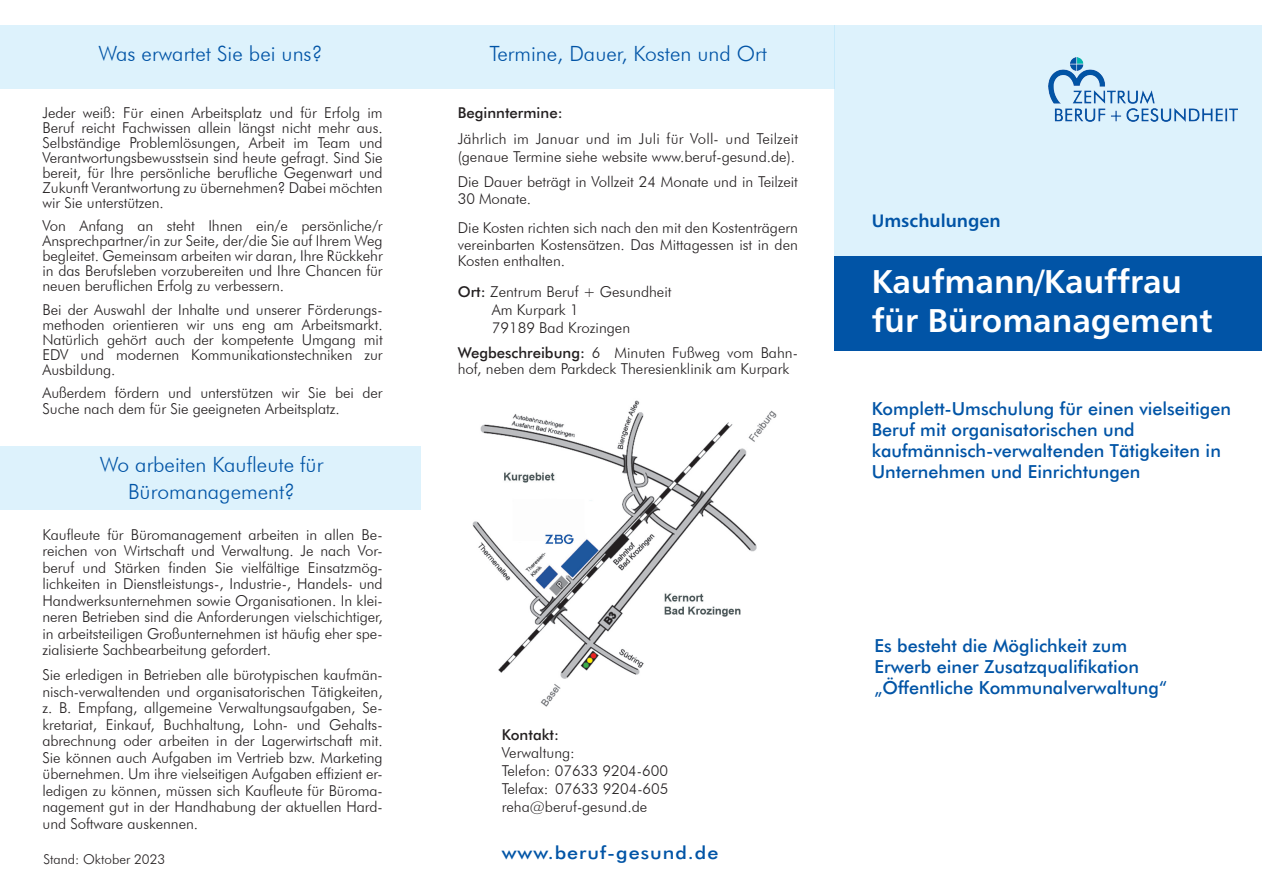
<style>
.page{position:relative;width:1263px;height:893px;background:#fff}
.page>*{position:absolute;margin:0;border:0;box-sizing:border-box;transform-origin:0 0}
.t1{font:33px "Humanist 777 BT Bold B";color:#fff}
.t2{font:300 21px "Futura BT";color:#0154a6}
.t3{font:500 18px/21px "Futura BT";color:#0154a6}
.t4{font:500 18px "Futura BT";letter-spacing:.05em;color:#0154a6;scale:1.1 1}
.t5{font:18px "Humanist 777 BT Bold B";color:#0154a6}
.t6{font:300 15px/16.5px "Futura BT";letter-spacing:-.005em;color:#231f20;text-align:justify}
.t7{font:500 15px "Futura BT";color:#231f20}
.t8{font:300 13.5px "Futura BT";color:#231f20}
.s1{font-weight:500}
</style>
<div class="page">
<div style="left:834px;top:256px;width:428px;height:95px;background:#0154a6"></div>
<div style="left:421px;top:26px;width:413px;height:63px;background:#ddf2fc"></div>
<div style="left:0;top:446px;width:421px;height:64px;background:#ddf2fc"></div>
<div style="left:0;top:26px;width:421px;height:63px;background:#ddf2fc"></div>
<img style="left:472px;top:400px;width:305px;height:307px">
<div style="left:834px;top:26px;width:428px;height:230px;background:#ddf2fc"></div>
<img style="left:1048px;top:57px;width:190px;height:64px">
<p class="t2" style="left:98px;top:40px;width:225px">Was erwartet Sie bei uns?</p>
<p class="t6" style="left:43px;top:105px;width:342px;line-height:15px">Jeder weiß: Für einen Arbeitsplatz und für Erfolg im Beruf reicht Fachwissen allein längst nicht mehr aus.<br>Selbständige Problemlösungen, Arbeit im Team und Verantwortungsbewusstsein sind heute gefragt. Sind Sie bereit, für Ihre persönliche berufliche Gegenwart und Zukunft Verantwortung zu übernehmen? Dabei möchten wir Sie unterstützen.</p>
<p class="t6" style="left:43px;top:218px;width:342px;line-height:15px">Von Anfang an steht Ihnen ein/e persönliche/r Ansprechpartner/in zur Seite, der/die Sie auf Ihrem Weg begleitet. Gemeinsam arbeiten wir daran, Ihre Rückkehr in das Berufsleben vorzubereiten und Ihre Chancen für neuen beruflichen Erfolg zu verbessern.</p>
<p class="t6" style="left:43px;top:302px;width:342px;line-height:15px">Bei der Auswahl der Inhalte und unserer Förderungs&shy;methoden orientieren wir uns eng am Arbeitsmarkt.<br>Natürlich gehört auch der kompetente Umgang mit EDV und modernen Kommunikationstechniken zur Ausbildung.</p>
<p class="t6" style="left:43px;top:385px;width:342px">Außerdem fördern und unterstützen wir Sie bei der<br>Suche nach dem für Sie geeigneten Arbeitsplatz.</p>
<p class="t2" style="left:100px;top:452px;width:225px">Wo arbeiten Kaufleute für</p>
<p class="t2" style="left:128px;top:479px;width:168px">Büromanagement?</p>
<p class="t6" style="left:43px;top:526px;width:342px">Kaufleute für Büromanagement arbeiten in allen Be&shy;reichen von Wirtschaft und Verwaltung. Je nach Vor&shy;beruf und Stärken finden Sie vielfältige Einsatzmög&shy;lichkeiten in Dienstleistungs-, Industrie-, Handels- und Handwerksunternehmen sowie Organisationen. In klei&shy;neren Betrieben sind die Anforderungen vielschichtiger, in arbeitsteiligen Großunternehmen ist häufig eher spe&shy;zialisierte Sachbearbeitung gefordert.</p>
<p class="t6" style="left:43px;top:667px;width:342px">Sie erledigen in Betrieben alle bürotypischen kaufmän&shy;nisch-verwaltenden und organisatorischen Tätigkeiten, z. B. Empfang, allgemeine Verwaltungsaufgaben, Se&shy;kretariat, Einkauf, Buchhaltung, Lohn- und Gehalts&shy;abrechnung oder arbeiten in der Lagerwirtschaft mit.<br>Sie können auch Aufgaben im Vertrieb bzw. Marketing übernehmen. Um ihre vielseitigen Aufgaben effizient er&shy;ledigen zu können, müssen sich Kaufleute für Büroma&shy;nagement gut in der Handhabung der aktuellen Hard&shy;und Software auskennen.</p>
<p class="t2" style="left:489px;top:41px;width:279px">Termine, Dauer, Kosten und Ort</p>
<p class="t7" style="left:458px;top:103px;width:106px">Beginntermine:</p>
<p class="t6" style="left:458px;top:130px;width:342px;line-height:18px">Jährlich im Januar und im Juli für Voll- und Teilzeit (genaue Termine siehe website www.beruf-gesund.de).</p>
<p class="t6" style="left:458px;top:174px;width:342px">Die Dauer beträgt in Vollzeit 24 Monate und in Teilzeit<br>30 Monate.</p>
<p class="t6" style="left:458px;top:219px;width:342px">Die Kosten richten sich nach den mit den Kostenträgern vereinbarten Kostensätzen. Das Mittagessen ist in den Kosten enthalten.</p>
<p class="t6" style="left:458px;top:283px;width:215px"><span class="s1">Ort:</span> Zentrum Beruf + Gesundheit</p>
<p class="t6" style="left:492px;top:301px;width:88px">Am Kurpark 1</p>
<p class="t6" style="left:492px;top:319px;width:140px">79189 Bad Krozingen</p>
<p class="t6" style="left:458px;top:344px;width:342px"><span class="s1">Wegbeschreibung:</span> 6 Minuten Fußweg vom Bahn&shy;hof, neben dem Parkdeck Theresienklinik am Kurpark</p>
<p class="t7" style="left:502px;top:725px;width:59px">Kontakt:</p>
<p class="t6" style="left:502px;top:744px;width:75px">Verwaltung:</p>
<p class="t6" style="left:502px;top:762px;width:168px">Telefon: 07633 9204-600</p>
<p class="t6" style="left:502px;top:780px;width:168px">Telefax: 07633 9204-605</p>
<p class="t6" style="left:502px;top:798px;width:147px">reha@beruf-gesund.de</p>
<p class="t8" style="left:43px;top:851px;width:123px">Stand: Oktober 2023</p>
<p class="t4" style="left:502px;top:842px;width:198px">www.beruf-gesund.de</p>
<p class="t5" style="left:872px;top:209px;width:130px">Umschulungen</p>
<p class="t1" style="left:872px;top:260px;width:312px">Kaufmann/Kauffrau</p>
<p class="t1" style="left:872px;top:299px;width:342px">für Büromanagement</p>
<p class="t3" style="left:872px;top:398px;width:361px">Komplett-Umschulung für einen vielseitigen Beruf mit organisatorischen und kaufmännisch-verwaltenden Tätigkeiten in Unternehmen und Einrichtungen</p>
<p class="t3" style="left:874px;top:635px;width:254px">Es besteht die Möglichkeit zum</p>
<p class="t3" style="left:874px;top:656px;width:266px">Erwerb einer Zusatzqualifikation</p>
<p class="t3" style="left:874px;top:677px;width:294px">„Öffentliche Kommunalverwaltung“</p>
</div>
